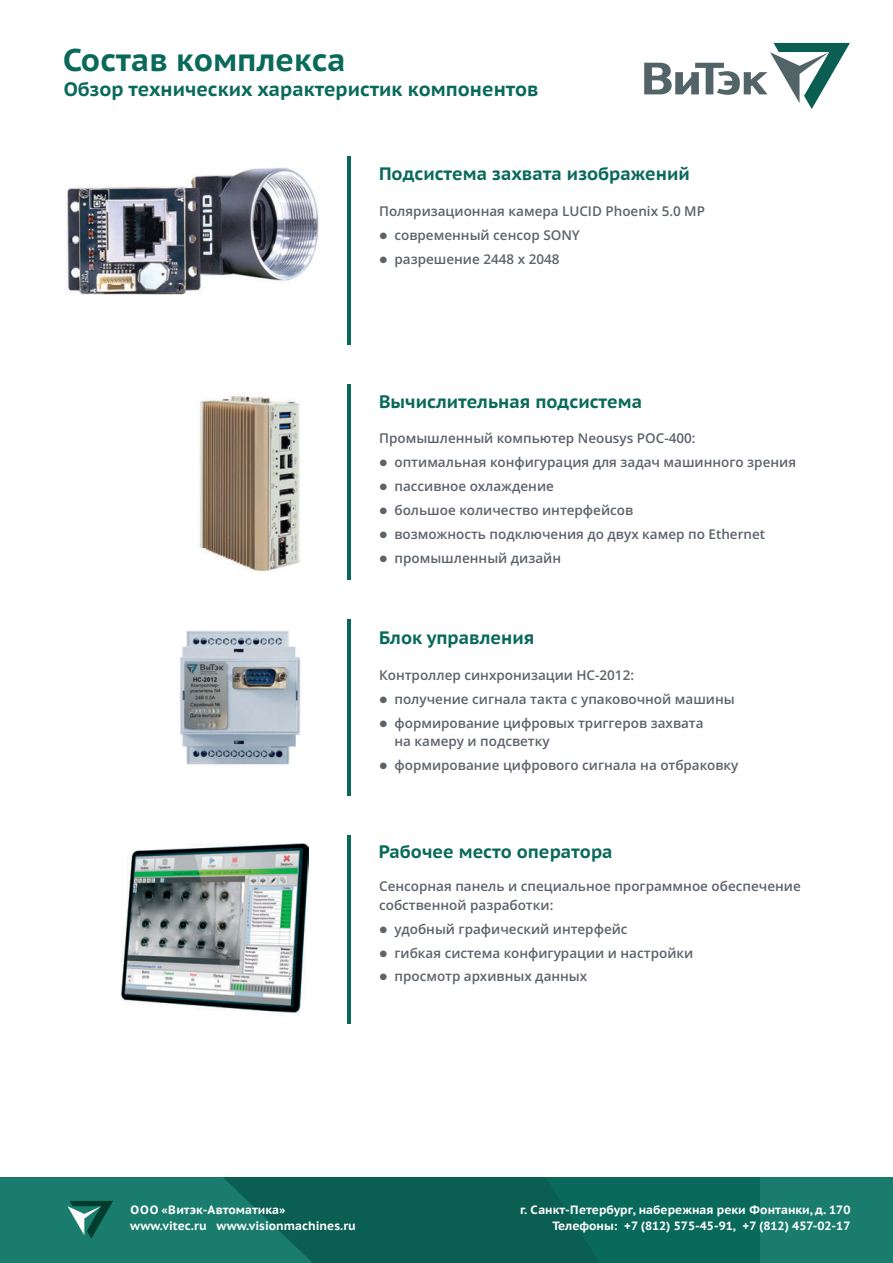
<style>
.page{position:relative;width:893px;height:1263px;background:#fff}
.page>*{position:absolute;margin:0;border:0;box-sizing:border-box;transform-origin:0 0}
.t1{font:700 31.35px "PT Sans Caption";color:#09695a}
.t2{font:700 19.5px "PT Sans Caption";color:#09695a}
.t3{font:700 18px "PT Sans Caption";color:#09695a}
.t4{font:600 13.5px/18.5px "Open Sans";color:#5d636b}
.t5{font:700 12px/15.6px "PT Sans Caption";color:#fff}
</style>
<div class="page">
<svg style="left:644px;top:43px;width:206px;height:66px"></svg>
<img style="left:66px;top:168px;width:253px;height:597px">
<div style="left:0;top:1177px;width:893px;height:86px;background:#0a5e52"></div>
<svg style="left:547px;top:1178px;width:213px;height:85px"></svg>
<div style="left:760px;top:1177px;width:133px;height:86px;background:#197c6d"></div>
<svg style="left:0;top:1177px;width:312px;height:86px;background:#187769"></svg>
<hr style="left:347px;top:157px;width:4px;height:188px;background:#09695a">
<hr style="left:347px;top:384px;width:4px;height:196px;background:#09695a">
<hr style="left:347px;top:619px;width:4px;height:177px;background:#09695a">
<hr style="left:347px;top:835px;width:4px;height:188px;background:#09695a">
<img style="left:121px;top:843px;width:187px;height:173px">
<h1 class="t1" style="left:63px;top:47px;width:284px">Состав комплекса</h1>
<h2 class="t2" style="left:64px;top:81px;width:476px">Обзор технических характеристик компонентов</h2>
<h3 class="t3" style="left:379px;top:166px;width:312px">Подсистема захвата изображений</h3>
<p class="t4" style="left:379px;top:203px;width:327px">Поляризационная камера LUCID Phoenix 5.0 MP</p>
<p class="t4" style="left:379px;top:227px;width:202px">● современный сенсор SONY</p>
<p class="t4" style="left:379px;top:251px;width:182px">● разрешение 2448 х 2048</p>
<h3 class="t3" style="left:379px;top:394px;width:265px">Вычислительная подсистема</h3>
<p class="t4" style="left:379px;top:431px;width:318px">Промышленный компьютер Neousys POC-400:</p>
<p class="t4" style="left:379px;top:454px;width:418px">● оптимальная конфигурация для задач машинного зрения</p>
<p class="t4" style="left:379px;top:478px;width:176px">● пассивное охлаждение</p>
<p class="t4" style="left:379px;top:502px;width:256px">● большое количество интерфейсов</p>
<p class="t4" style="left:379px;top:526px;width:388px">● возможность подключения до двух камер по Ethernet</p>
<p class="t4" style="left:379px;top:550px;width:184px">● промышленный дизайн</p>
<h3 class="t3" style="left:379px;top:630px;width:157px">Блок управления</h3>
<p class="t4" style="left:379px;top:667px;width:256px">Контроллер синхронизации НС-2012:</p>
<p class="t4" style="left:379px;top:691px;width:357px">● получение сигнала такта с упаковочной машины</p>
<p class="t4" style="left:394px;top:715px;width:311px;text-indent:-15px">● формирование цифровых триггеров захвата на камеру и подсветку</p>
<p class="t4" style="left:379px;top:757px;width:361px">● формирование цифрового сигнала на отбраковку</p>
<h3 class="t3" style="left:379px;top:844px;width:235px">Рабочее место оператора</h3>
<p class="t4" style="left:379px;top:878px;width:423px">Сенсорная панель и специальное программное обеспечение собственной разработки:</p>
<p class="t4" style="left:379px;top:921px;width:250px">● удобный графический интерфейс</p>
<p class="t4" style="left:379px;top:945px;width:316px">● гибкая система конфигурации и настройки</p>
<p class="t4" style="left:379px;top:969px;width:210px">● просмотр архивных данных</p>
<p class="t5" style="left:130px;top:1203px;width:227px">ООО «Витэк-Автоматика» www.vitec.ru www.visionmachines.ru</p>
<p class="t5" style="left:520px;top:1203px;width:332px;text-align:right">г. Санкт-Петербург, набережная реки Фонтанки, д. 170<br>Телефоны: +7 (812) 575-45-91, +7 (812) 457-02-17</p>
</div>
